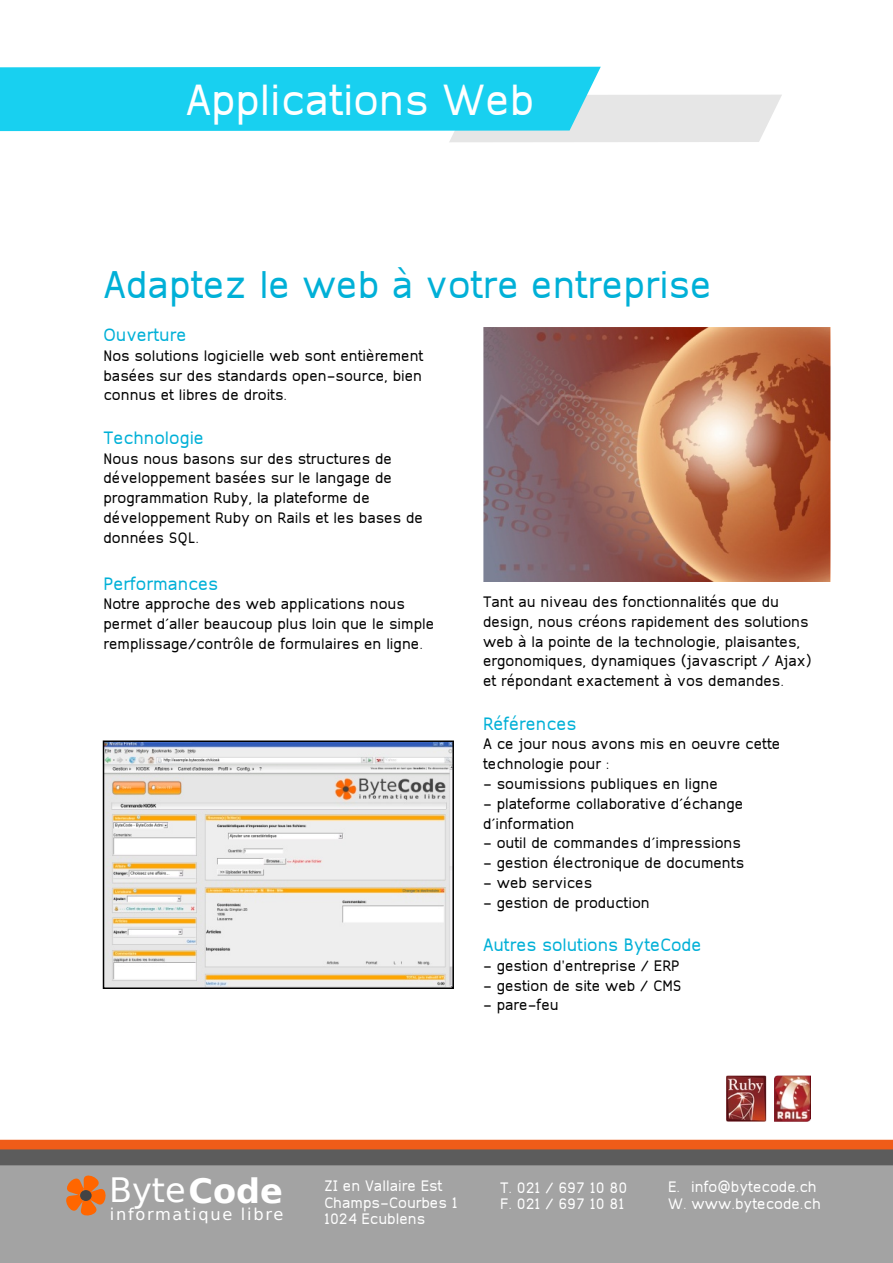
<style>
.page{position:relative;width:893px;height:1263px;background:#fff}
.page>*{position:absolute;margin:0;border:0;box-sizing:border-box;transform-origin:0 0}
.t1{font:47.4px "Khmer OS";color:#fff}
.t2{font:42px "Khmer OS";color:#00b0d7}
.t3{font:33.6px "Bitstream Vera Sans";color:#fff}
.t4{font:19.5px "Khmer OS";color:#00b0d7}
.t5{font:16.5px/19.8px "Khmer OS";color:#000}
.t6{font:16.5px/16.5px "Khmer OS";color:#fff}
.t7{font:16.2px "Bitstream Vera Sans";letter-spacing:.105em;color:#fff}
.s1{font-weight:700}
</style>
<div class="page">
<div style="left:0;top:1147px;width:893px;height:116px;background:#a3a3a3"></div>
<div style="left:0;top:1140px;width:893px;height:14px;background:#f05c18"></div>
<div style="left:0;top:1149px;width:893px;height:16px;background:#5c5c5c"></div>
<svg style="left:66px;top:1175px;width:40px;height:41px"></svg>
<svg style="left:0;top:67px;width:782px;height:75px"></svg>
<img style="left:106px;top:743px;width:345px;height:243px">
<div style="left:103px;top:740px;width:351px;height:249px;border:2px solid #000"></div>
<img style="left:483px;top:327px;width:347px;height:255px">
<img style="left:726px;top:1076px;width:40px;height:46px">
<img style="left:774px;top:1076px;width:36px;height:46px">
<h1 class="t1" style="left:186px;top:71px;width:350px">Applications Web</h1>
<h2 class="t2" style="left:104px;top:259px;width:610px">Adaptez le web à votre entreprise</h2>
<p class="t4" style="left:104px;top:323px;width:84px">Ouverture</p>
<p class="t5" style="left:104px;top:345px;width:321px;text-align:justify">Nos solutions logicielle web sont entièrement basées sur des standards open-source, bien connus et libres de droits.</p>
<p class="t4" style="left:104px;top:426px;width:102px">Technologie</p>
<p class="t5" style="left:104px;top:448px;width:321px">Nous nous basons sur des structures de développement basées sur le langage de programmation Ruby, la plateforme de développement Ruby on Rails et les bases de données SQL.</p>
<p class="t4" style="left:104px;top:571px;width:116px">Performances</p>
<p class="t5" style="left:104px;top:594px;width:332px">Notre approche des web applications nous permet d’aller beaucoup plus loin que le simple remplissage/contrôle de formulaires en ligne.</p>
<p class="t5" style="left:483px;top:591px;width:330px">Tant au niveau des fonctionnalités que du design, nous créons rapidement des solutions web à la pointe de la technologie, plaisantes, ergonomiques, dynamiques (javascript / Ajax) et répondant exactement à vos demandes.</p>
<p class="t4" style="left:483px;top:711px;width:95px">Références</p>
<p class="t5" style="left:483px;top:734px;width:299px">A ce jour nous avons mis en oeuvre cette technologie pour :</p>
<p class="t5" style="left:483px;top:773px;width:236px">- soumissions publiques en ligne</p>
<p class="t5" style="left:483px;top:793px;width:262px">- plateforme collaborative d’échange d’information</p>
<p class="t5" style="left:483px;top:833px;width:259px">- outil de commandes d’impressions</p>
<p class="t5" style="left:483px;top:852px;width:263px">- gestion électronique de documents</p>
<p class="t5" style="left:483px;top:872px;width:111px">- web services</p>
<p class="t5" style="left:483px;top:892px;width:168px">- gestion de production</p>
<p class="t4" style="left:483px;top:933px;width:220px">Autres solutions ByteCode</p>
<p class="t5" style="left:483px;top:955px;width:198px">- gestion d'entreprise / ERP</p>
<p class="t5" style="left:483px;top:975px;width:200px">- gestion de site web / CMS</p>
<p class="t5" style="left:483px;top:995px;width:77px">- pare-feu</p>
<h3 class="t3" style="left:109px;top:1171px;width:175px">Byte<span class="s1">Code</span></h3>
<p class="t7" style="left:110px;top:1205px;width:175px">informatique libre</p>
<p class="t6" style="left:324px;top:1177px;width:135px">ZI en Vallaire Est<br>Champs-Courbes 1<br>1024 Ecublens</p>
<p class="t6" style="left:500px;top:1179px;width:129px">T. 021 / 697 10 80<br>F. 021 / 697 10 81</p>
<p class="t6" style="left:668px;top:1178px;width:150px">E. info@bytecode.ch</p>
<p class="t6" style="left:668px;top:1195px;width:154px">W. www.bytecode.ch</p>
</div>
